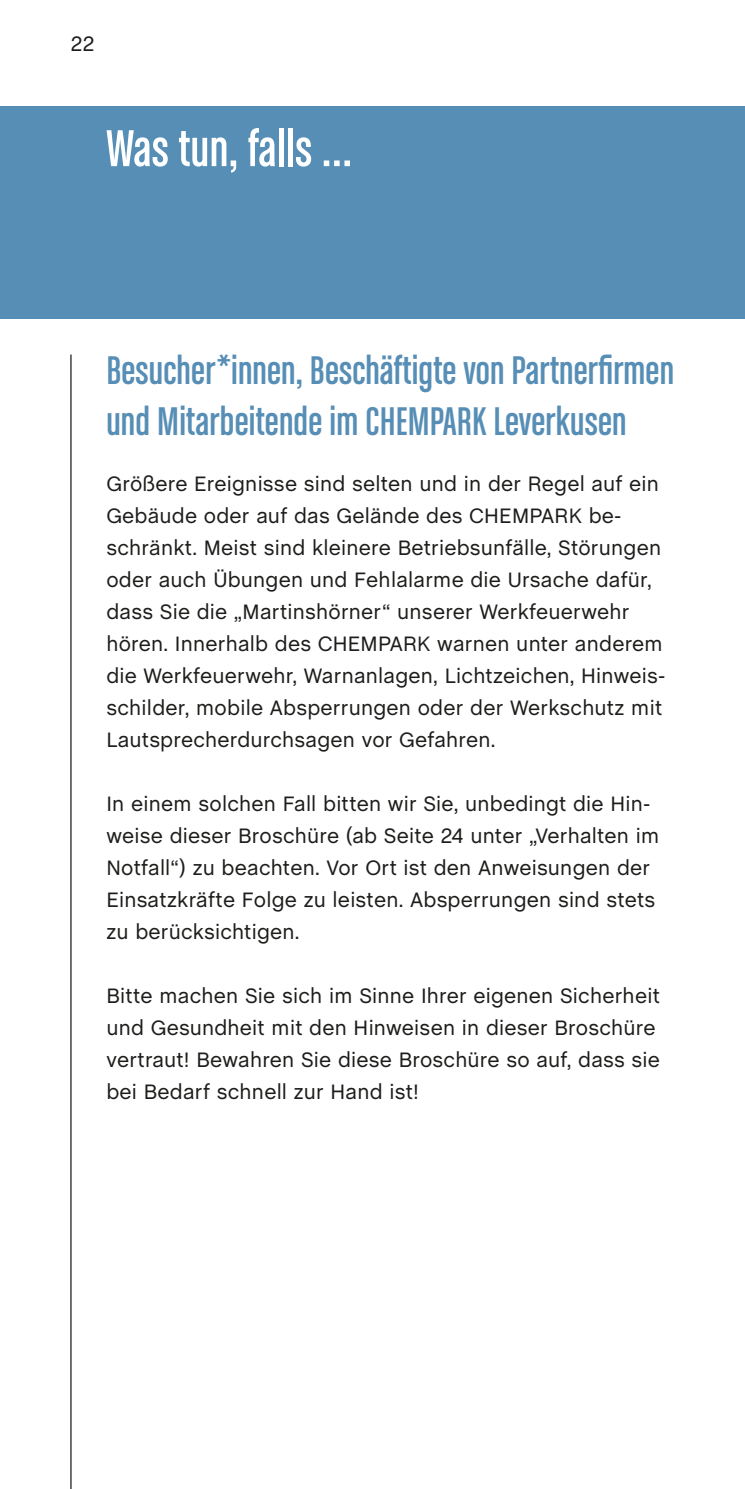
<style>
.page{position:relative;width:745px;height:1489px;background:#fff}
.page>*{position:absolute;margin:0;border:0;box-sizing:border-box;transform-origin:0 0}
.t1{font:condensed 55px "Chalet";letter-spacing:.01em;color:#fff}
.t2{font:condensed 42.5px/51px "Chalet";letter-spacing:.005em;color:#578eb6}
.t3{font:21.25px/32px "Chalet";letter-spacing:.01em;color:#1d1d1b}
</style>
<div class="page">
<hr style="left:70px;top:354px;width:1px;height:1134px;background:#1d1d1b">
<div style="left:0;top:106px;width:744px;height:213px;background:#578eb6"></div>
<p class="t3" style="left:71px;top:26px;width:25px">22</p>
<h1 class="t1" style="left:106px;top:118px;width:247px">Was tun, falls …</h1>
<h2 class="t2" style="left:106px;top:344px;width:568px">Besucher*innen, Beschäftigte von Partnerfirmen und Mitarbeitende im CHEMPARK Leverkusen</h2>
<p class="t3" style="left:106px;top:466px;width:560px">Größere Ereignisse sind selten und in der Regel auf ein Gebäude oder auf das Gelände des CHEMPARK be&shy;schränkt. Meist sind kleinere Betriebsunfälle, Störungen oder auch Übungen und Fehlalarme die Ursache dafür, dass Sie die „Martinshörner“ unserer Werkfeuerwehr hören. Innerhalb des CHEMPARK warnen unter anderem die Werkfeuerwehr, Warnanlagen, Lichtzeichen, Hinweis&shy;schilder, mobile Absperrungen oder der Werkschutz mit Lautsprecherdurchsagen vor Gefahren.</p>
<p class="t3" style="left:106px;top:786px;width:554px">In einem solchen Fall bitten wir Sie, unbedingt die Hin&shy;weise dieser Broschüre (ab Seite 24 unter „Verhalten im Notfall“) zu beachten. Vor Ort ist den Anweisungen der Einsatzkräfte Folge zu leisten. Absperrungen sind stets zu berücksichtigen.</p>
<p class="t3" style="left:106px;top:978px;width:554px">Bitte machen Sie sich im Sinne Ihrer eigenen Sicherheit und Gesundheit mit den Hinweisen in dieser Broschüre vertraut! Bewahren Sie diese Broschüre so auf, dass sie bei Bedarf schnell zur Hand ist!</p>
</div>
